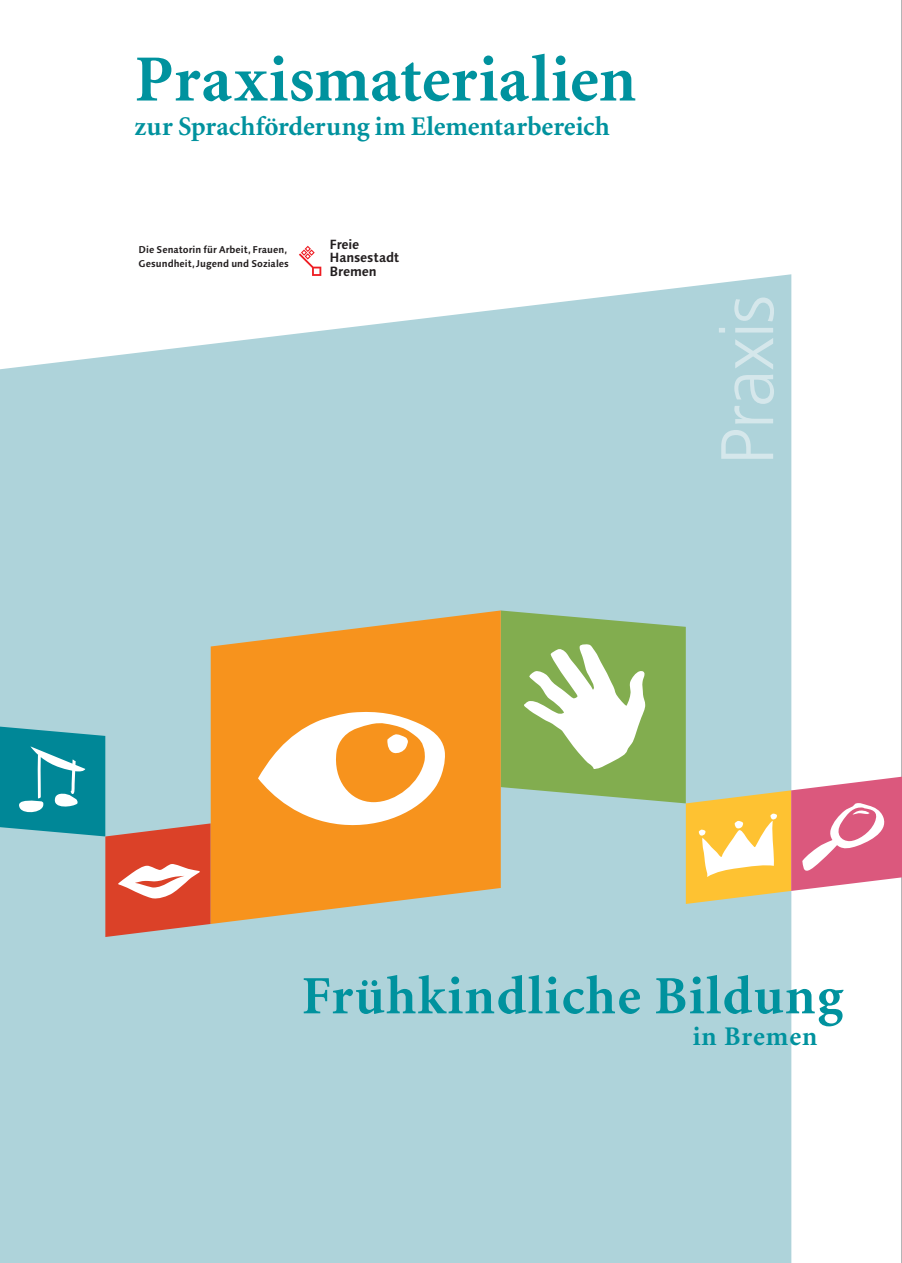
<style>
.page{position:relative;width:902px;height:1263px;background:#fff}
.page>*{position:absolute;margin:0;border:0;box-sizing:border-box;transform-origin:0 0}
.t1{font:300 74.4px "Frutiger";letter-spacing:-.015em;color:#d5e7eb}
.t2{font:700 66px "Minion";letter-spacing:.01em;color:#00929e}
.t3{font:700 54px "Minion";letter-spacing:.03em;color:#00929e}
.t4{font:700 27px "Minion";color:#00929e}
.t5{font:700 27px "Minion";letter-spacing:.035em;color:#00929e}
.t6{font:700 13.35px/13.6px "Linotype Syntax";letter-spacing:-.015em;color:#231f20}
.t7{font:700 9.9px/14px "Linotype Syntax";color:#231f20}
</style>
<div class="page">
<hr style="left:901px;top:0;width:1px;height:1263px;background:#6c6d70">
<div style="left:0;top:274px;width:791px;height:989px;background:#aed3da"></div>
<svg style="left:0;top:727px;width:211px;height:210px;background:#96a6a8"></svg>
<svg style="left:500px;top:610px;width:401px;height:294px"></svg>
<svg style="left:211px;top:610px;width:289px;height:314px;background:#eb9d3b"></svg>
<svg style="left:258px;top:710px;width:188px;height:118px"></svg>
<svg style="left:299px;top:246px;width:22px;height:30px"></svg>
<h2 class="t2" style="left:135px;top:46px;width:503px">Praxismaterialien</h2>
<h3 class="t4" style="left:135px;top:113px;width:476px">zur Sprachförderung im Elementarbereich</h3>
<p class="t7" style="left:138px;top:242px;width:152px">Die Senatorin für Arbeit, Frauen,<br>Gesundheit,Jugend und Soziales</p>
<h3 class="t6" style="left:329px;top:237px;width:72px">Freie<br>Hansestadt<br>Bremen</h3>
<h1 class="t1" style="left:705px;top:465px;width:172px;rotate:-90deg">Praxis</h1>
<h3 class="t3" style="left:302px;top:968px;width:542px">Frühkindliche Bildung</h3>
<h3 class="t5" style="left:692px;top:1022px;width:126px">in Bremen</h3>
</div>
